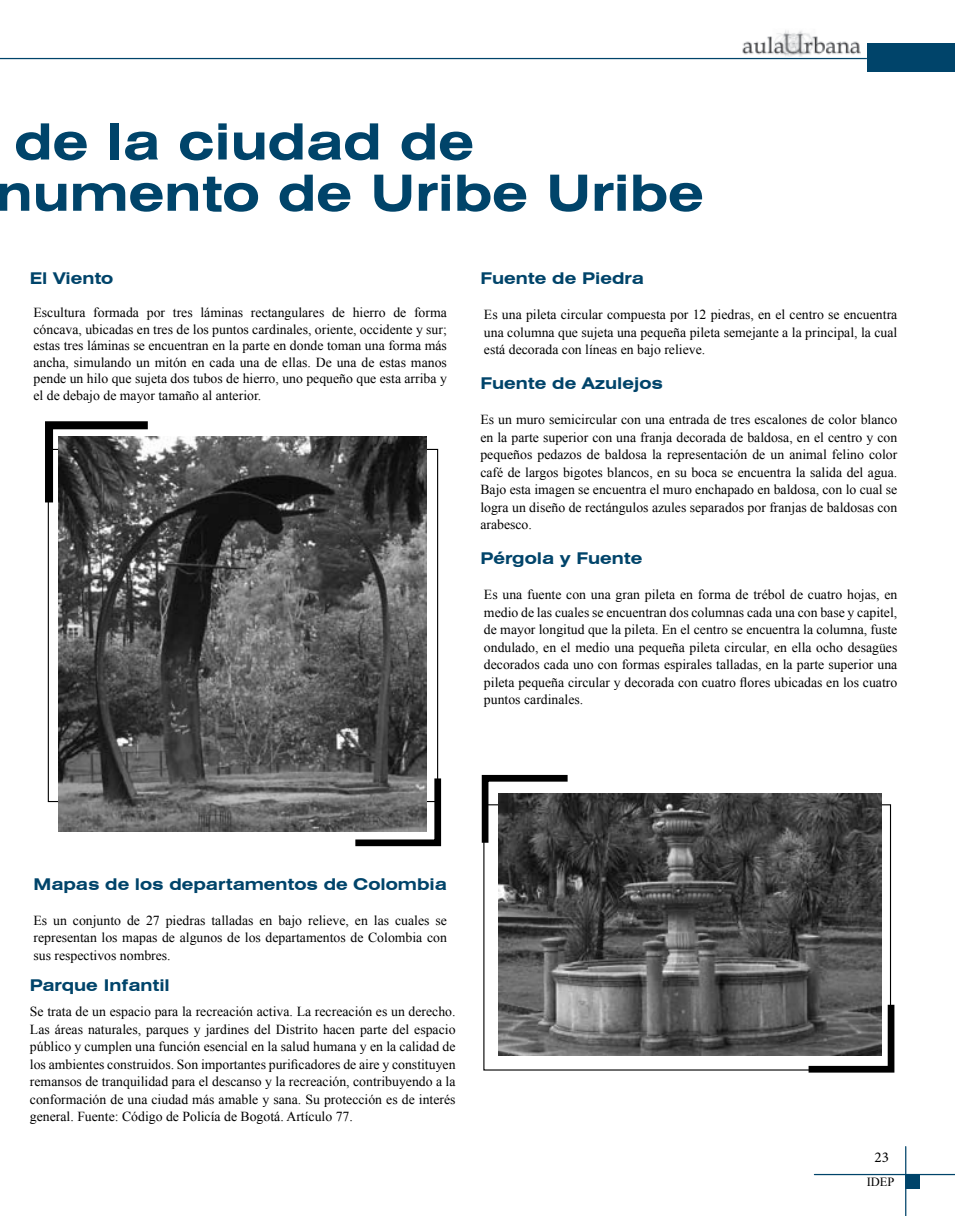
<style>
.page{position:relative;width:955px;height:1216px;background:#fff}
.page>*{position:absolute;margin:0;border:0;box-sizing:border-box;transform-origin:0 0}
.t1{font:700 expanded 50px/51.2px "Swiss 721 BT";color:#00446a}
.t2{font:700 expanded 16.25px "Swiss 721 BT";color:#00446a}
.t3{font:15px "Minion Pro";color:#000}
.t4{font:13.75px/17.5px "Times New Roman";color:#000;text-align:justify}
.t5{font:12.5px "Times New Roman";color:#000}
</style>
<div class="page">
<div style="left:866px;top:44px;width:88px;height:28px;background:#00446a"></div>
<img style="left:739px;top:30px;width:121px;height:28px">
<hr style="left:0;top:58px;width:866px;height:1px;background:#00446a">
<div style="left:905px;top:1174px;width:14px;height:14px;background:#00446a"></div>
<hr style="left:814px;top:1174px;width:140px;height:1px;background:#00446a">
<hr style="left:904px;top:1146px;width:1px;height:70px;background:#00446a">
<svg style="left:45px;top:421px;width:103px;height:89px"></svg>
<svg style="left:481px;top:774px;width:87px;height:75px"></svg>
<svg style="left:801px;top:998px;width:94px;height:75px"></svg>
<img style="left:498px;top:793px;width:382px;height:263px">
<svg style="left:355px;top:772px;width:87px;height:75px"></svg>
<img style="left:58px;top:436px;width:368px;height:396px">
<h1 class="t1" style="left:-4px;top:116px;width:709px;text-indent:19px">de la ciudad de numento de Uribe Uribe</h1>
<p class="t2" style="left:30px;top:269px;width:85px">El Viento</p>
<p class="t4" style="left:33px;top:304px;width:415px;line-height:16.5px">Escultura formada por tres láminas rectangulares de hierro de forma cóncava, ubicadas en tres de los puntos cardinales, oriente, occidente y sur; estas tres láminas se encuentran en la parte en donde toman una forma más ancha, simulando un mitón en cada una de ellas. De una de estas manos pende un hilo que sujeta dos tubos de hierro, uno pequeño que esta arriba y el de debajo de mayor tamaño al anterior.</p>
<p class="t2" style="left:480px;top:269px;width:165px">Fuente de Piedra</p>
<p class="t4" style="left:483px;top:306px;width:415px">Es una pileta circular compuesta por 12 piedras, en el centro se encuentra una columna que sujeta una pequeña pileta semejante a la principal, la cual está decorada con líneas en bajo relieve.</p>
<p class="t2" style="left:480px;top:374px;width:184px">Fuente de Azulejos</p>
<p class="t4" style="left:480px;top:411px;width:418px">Es un muro semicircular con una entrada de tres escalones de color blanco en la parte superior con una franja decorada de baldosa, en el centro y con pequeños pedazos de baldosa la representación de un animal felino color café de largos bigotes blancos, en su boca se encuentra la salida del agua.<br>Bajo esta imagen se encuentra el muro enchapado en baldosa, con lo cual se logra un diseño de rectángulos azules separados por franjas de baldosas con arabesco.</p>
<p class="t2" style="left:480px;top:549px;width:163px">Pérgola y Fuente</p>
<p class="t4" style="left:483px;top:586px;width:415px">Es una fuente con una gran pileta en forma de trébol de cuatro hojas, en medio de las cuales se encuentran dos columnas cada una con base y capitel, de mayor longitud que la pileta. En el centro se encuentra la columna, fuste ondulado, en el medio una pequeña pileta circular, en ella ocho desagües decorados cada uno con formas espirales talladas, en la parte superior una pileta pequeña circular y decorada con cuatro flores ubicadas en los cuatro puntos cardinales.</p>
<p class="t2" style="left:33px;top:874px;width:414px">Mapas de los departamentos de Colombia</p>
<p class="t4" style="left:33px;top:911px;width:415px">Es un conjunto de 27 piedras talladas en bajo relieve, en las cuales se representan los mapas de algunos de los departamentos de Colombia con sus respectivos nombres.</p>
<p class="t2" style="left:30px;top:975px;width:141px">Parque Infantil</p>
<p class="t4" style="left:30px;top:1003px;width:427px">Se trata de un espacio para la recreación activa. La recreación es un derecho.<br>Las áreas naturales, parques y jardines del Distrito hacen parte del espacio público y cumplen una función esencial en la salud humana y en la calidad de los ambientes construidos. Son importantes purificadores de aire y constituyen remansos de tranquilidad para el descanso y la recreación, contribuyendo a la conformación de una ciudad más amable y sana. Su protección es de interés general. Fuente: Código de Policía de Bogotá. Artículo 77.</p>
<p class="t3" style="left:874px;top:1147px;width:16px">23</p>
<p class="t5" style="left:866px;top:1175px;width:29px">IDEP</p>
</div>
